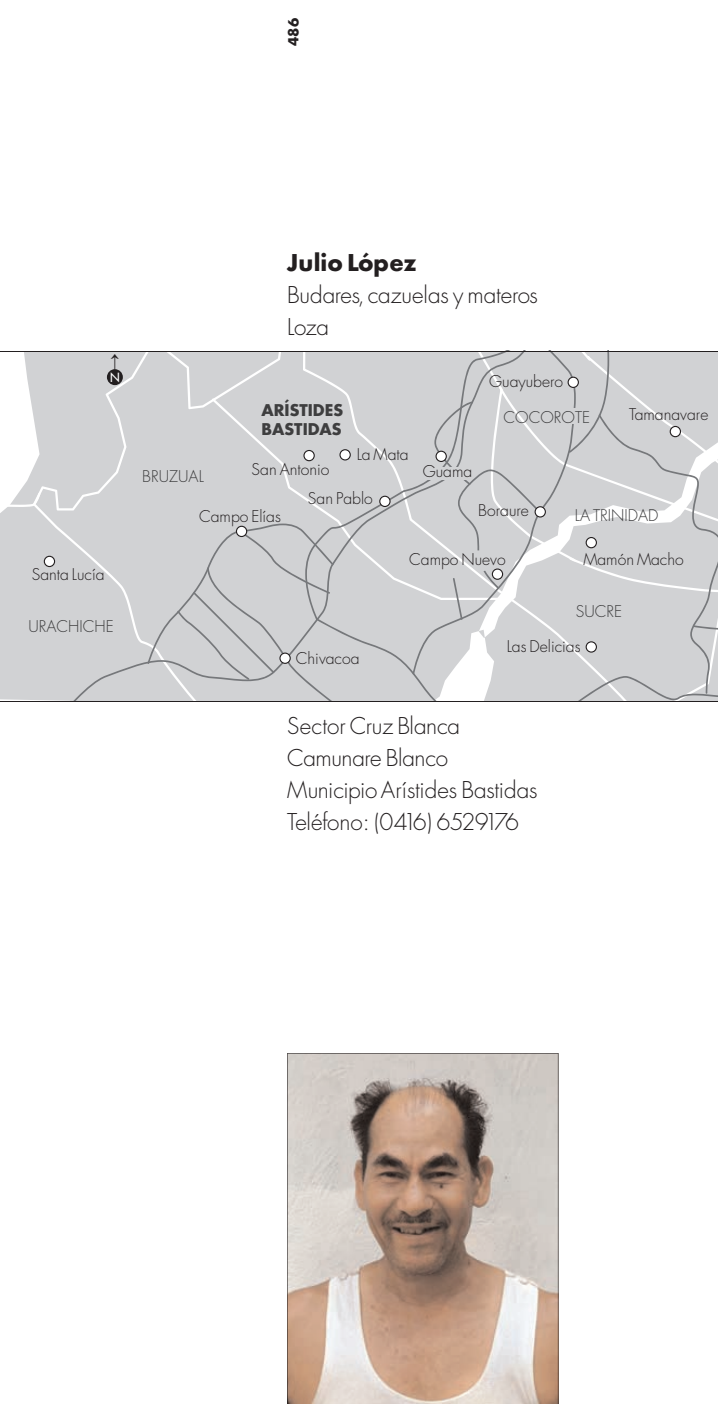
<style>
.page{position:relative;width:718px;height:1404px;background:#fff}
.page>*{position:absolute;margin:0;border:0;box-sizing:border-box;transform-origin:0 0}
.t1{font:300 22.5px/31.9px "Futura";letter-spacing:-.01em;color:#231f20}
.t2{font:700 22.5px "Futura";letter-spacing:.015em;color:#231f20}
.t3{font:22.5px "General Symbols P02";color:#231f20}
.t4{font:300 15.75px "Futura";color:#231f20}
.t5{font:300 15.75px "Futura";color:#3e3e3f}
.t6{font:700 15.75px/18.9px "Futura";color:#3e3e3f}
.t7{font:700 13.5px "Futura";color:#231f20}
.t8{font:12.38px "Futura";color:#fff}
</style>
<div class="page">
<svg style="left:287px;top:1053px;width:271px;height:350px;background:#c1afa3"></svg>
<svg style="left:0;top:352px;width:147px;height:349px;background:#d5d6d8"></svg>
<svg style="left:44px;top:555px;width:11px;height:12px"></svg>
<div style="left:27px;top:533px;width:29px;height:16px;background:#d1d2d4"></div>
<div style="left:38px;top:611px;width:38px;height:20px;background:#d1d2d4"></div>
<svg style="left:0;top:493px;width:40px;height:14px"></svg>
<svg style="left:147px;top:352px;width:571px;height:349px;background:#d0d1d3"></svg>
<hr style="left:0;top:351px;width:718px;height:1px;background:#231f20">
<hr style="left:0;top:701px;width:718px;height:1px;background:#231f20">
<div style="left:107px;top:369px;width:16px;height:16px;background:#231f20;border-radius:50%"></div>
<p class="t7" style="left:287px;top:46px;width:29px;rotate:-90deg">486</p>
<h1 class="t3" style="left:110px;top:350px;width:10px">●</h1>
<p class="t8" style="left:110px;top:371px;width:11px">N</p>
<p class="t4" style="left:32px;top:567px;width:74px">Santa Lucía</p>
<p class="t5" style="left:28px;top:619px;width:87px">URACHICHE</p>
<h1 class="t2" style="left:287px;top:252px;width:131px">Julio López</h1>
<h1 class="t1" style="left:287px;top:280px;width:252px">Budares, cazuelas y materos<br>Loza</h1>
<p class="t5" style="left:142px;top:468px;width:63px">BRUZUAL</p>
<p class="t6" style="left:261px;top:402px;width:83px">ARÍSTIDES<br>BASTIDAS</p>
<p class="t4" style="left:356px;top:447px;width:53px">La Mata</p>
<p class="t4" style="left:251px;top:462px;width:79px">San Antonio</p>
<p class="t4" style="left:422px;top:463px;width:51px">Guama</p>
<p class="t4" style="left:308px;top:491px;width:66px">San Pablo</p>
<p class="t4" style="left:199px;top:508px;width:83px">Campo Elías</p>
<p class="t4" style="left:489px;top:373px;width:75px">Guayubero</p>
<p class="t5" style="left:503px;top:410px;width:88px">COCOROTE</p>
<p class="t4" style="left:629px;top:407px;width:81px">Tamanavare</p>
<p class="t4" style="left:478px;top:502px;width:52px">Boraure</p>
<p class="t5" style="left:575px;top:508px;width:85px">LA TRINIDAD</p>
<p class="t4" style="left:296px;top:651px;width:65px">Chivacoa</p>
<p class="t4" style="left:409px;top:552px;width:98px">Campo Nuevo</p>
<p class="t4" style="left:583px;top:552px;width:102px">Mamón Macho</p>
<p class="t5" style="left:576px;top:603px;width:48px">SUCRE</p>
<p class="t4" style="left:506px;top:639px;width:75px">Las Delicias</p>
<h1 class="t1" style="left:287px;top:711px;width:252px">Sector Cruz Blanca<br>Camunare Blanco<br>Municipio Arístides Bastidas<br>Teléfono: (0416) 6529176</h1>
</div>
